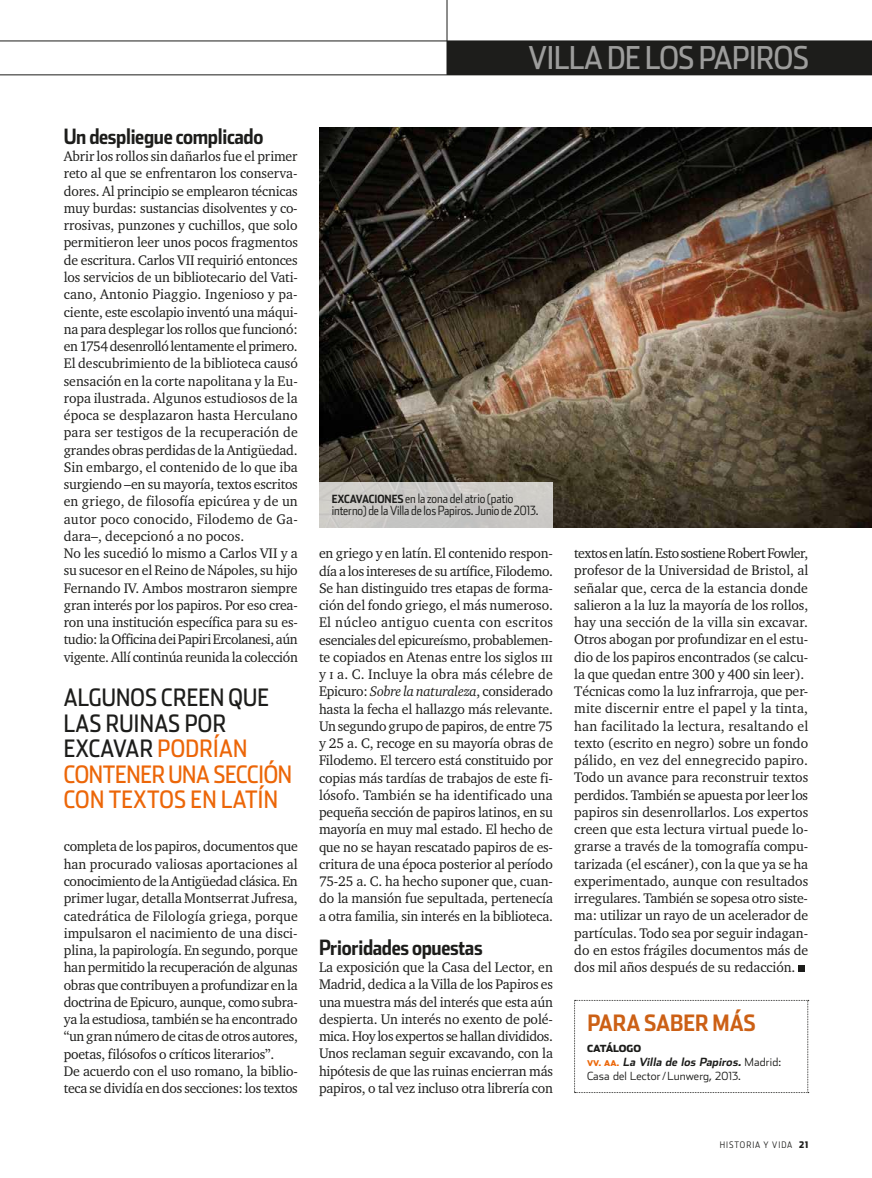
<style>
.page{position:relative;width:872px;height:1178px;background:#fff}
.page>*{position:absolute;margin:0;border:0;box-sizing:border-box;transform-origin:0 0}
.t1{font:31.5px "Stainless Cond";letter-spacing:-.01em;color:#9d9d9c}
.t2{font:24px/25.5px "Stainless Cond";letter-spacing:.01em;color:#ec6608}
.t3{font:700 22.5px "Stainless Cond";letter-spacing:-.005em;color:#cc6015}
.t4{font:700 21px "Stainless Cond";letter-spacing:-.015em;color:#1d1d1b}
.t5{font:14.25px/17.2px "Charter ITC";letter-spacing:-.01em;color:#1d1d1b}
.t6{font:300 12.75px/12px "Stainless Cond";letter-spacing:-.01em;color:#1d1d1b}
.t7{font:300 11.25px/14.2px "Stainless";letter-spacing:.01em;color:#1d1d1b}
.t8{font:900 9.75px "Stainless";letter-spacing:-.01em;color:#1d1d1b}
.t9{font:300 9px "Stainless Cond";letter-spacing:.11em;color:#1d1d1b}
.s1{color:#1d1d1b}
.s2{font-weight:700;font-size:11.25px}
.s3{font-family:"Charter ITC Regu SC"}
.s4{font-style:italic}
.s5{font-weight:900;font-size:7.8px;color:#ec6608}
.s6{font-weight:700;font-style:italic}
.s7{font-weight:900}
</style>
<div class="page">
<hr style="left:0;top:41px;width:872px;height:1px;background:#1d1d1b">
<hr style="left:0;top:75px;width:872px;height:1px;background:#1d1d1b">
<hr style="left:446px;top:0;width:1px;height:75px;background:#1d1d1b">
<div style="left:447px;top:41px;width:425px;height:34px;background:#1d1d1b"></div>
<img style="left:319px;top:128px;width:553px;height:399px">
<svg style="left:798px;top:966px;width:6px;height:6px"></svg>
<svg style="left:574px;top:1000px;width:234px;height:93px"></svg>
<svg style="left:319px;top:482px;width:234px;height:46px;background:#cbc9c6"></svg>
<h1 class="t1" style="left:528px;top:39px;width:282px">VILLA DE LOS PAPIROS</h1>
<h3 class="t4" style="left:64px;top:124px;width:201px">Un despliegue complicado</h3>
<p class="t5" style="left:64px;top:147px;width:235px">Abrir los rollos sin dañarlos fue el primer reto al que se enfrentaron los conserva&shy;dores. Al principio se emplearon técnicas muy burdas: sustancias disolventes y co&shy;rrosivas, punzones y cuchillos, que solo permitieron leer unos pocos fragmentos de escritura. Carlos VII requirió entonces los servicios de un bibliotecario del Vati&shy;cano, Antonio Piaggio. Ingenioso y pa&shy;ciente, este escolapio inventó una máqui&shy;na para desplegar los rollos que funcionó: en 1754 desenrolló lentamente el primero.<br>El descubrimiento de la biblioteca causó sensación en la corte napolitana y la Eu&shy;ropa ilustrada. Algunos estudiosos de la época se desplazaron hasta Herculano para ser testigos de la recuperación de grandes obras perdidas de la Antigüedad.<br>Sin embargo, el contenido de lo que iba surgiendo –en su mayoría, textos escritos en griego, de filosofía epicúrea y de un autor poco conocido, Filodemo de Ga&shy;dara–, decepcionó a no pocos.<br>No les sucedió lo mismo a Carlos VII y a su sucesor en el Reino de Nápoles, su hijo Fernando IV. Ambos mostraron siempre gran interés por los papiros. Por eso crea&shy;ron una institución específica para su es&shy;tudio: la Officina dei Papiri Ercolanesi, aún vigente. Allí continúa reunida la colección</p>
<h2 class="t2" style="left:64px;top:685px;width:230px"><span class="s1">ALGUNOS CREEN QUE<br>LAS RUINAS POR<br>EXCAVAR</span> PODRÍAN<br>CONTENER UNA SECCIÓN<br>CON TEXTOS EN LATÍN</h2>
<p class="t5" style="left:64px;top:838px;width:235px">completa de los papiros, documentos que han procurado valiosas aportaciones al conocimiento de la Antigüedad clásica. En primer lugar, detalla Montserrat Jufresa, catedrática de Filología griega, porque impulsaron el nacimiento de una disci&shy;plina, la papirología. En segundo, porque han permitido la recuperación de algunas obras que contribuyen a profundizar en la doctrina de Epicuro, aunque, como subra&shy;ya la estudiosa, también se ha encontrado “un gran número de citas de otros autores, poetas, filósofos o críticos literarios”.<br>De acuerdo con el uso romano, la biblio&shy;teca se dividía en dos secciones: los textos</p>
<p class="t6" style="left:332px;top:493px;width:208px"><span class="s2">excavaciones</span> en la zona del atrio (patio interno) de la Villa de los Papiros. Junio de 2013.</p>
<p class="t5" style="left:319px;top:544px;width:236px;text-align:justify">en griego y en latín. El contenido respon&shy;día a los intereses de su artífice, Filodemo.<br>Se han distinguido tres etapas de forma&shy;ción del fondo griego, el más numeroso.<br>El núcleo antiguo cuenta con escritos esenciales del epicureísmo, probablemen&shy;te copiados en Atenas entre los siglos <span class="s3">iii </span>y <span class="s3">i</span> a. C. Incluye la obra más célebre de Epicuro: <span class="s4">Sobre la naturaleza</span>, considerado hasta la fecha el hallazgo más relevante.<br>Un segundo grupo de papiros, de entre 75 y 25 a. C, recoge en su mayoría obras de Filodemo. El tercero está constituido por copias más tardías de trabajos de este fi&shy;lósofo. También se ha identificado una pequeña sección de papiros latinos, en su mayoría en muy mal estado. El hecho de que no se hayan rescatado papiros de es&shy;critura de una época posterior al período 75-25 a. C. ha hecho suponer que, cuan&shy;do la mansión fue sepultada, pertenecía a otra familia, sin interés en la biblioteca.</p>
<h3 class="t4" style="left:319px;top:935px;width:165px">Prioridades opuestas</h3>
<p class="t5" style="left:319px;top:958px;width:235px;text-align:justify">La exposición que la Casa del Lector, en Madrid, dedica a la Villa de los Papiros es una muestra más del interés que esta aún despierta. Un interés no exento de polé&shy;mica. Hoy los expertos se hallan divididos.<br>Unos reclaman seguir excavando, con la hipótesis de que las ruinas encierran más papiros, o tal vez incluso otra librería con</p>
<p class="t5" style="left:574px;top:544px;width:235px">textos en latín. Esto sostiene Robert Fowler, profesor de la Universidad de Bristol, al señalar que, cerca de la estancia donde salieron a la luz la mayoría de los rollos, hay una sección de la villa sin excavar.<br>Otros abogan por profundizar en el estu&shy;dio de los papiros encontrados (se calcu&shy;la que quedan entre 300 y 400 sin leer).<br>Técnicas como la luz infrarroja, que per&shy;mite discernir entre el papel y la tinta, han facilitado la lectura, resaltando el texto (escrito en negro) sobre un fondo pálido, en vez del ennegrecido papiro.<br>Todo un avance para reconstruir textos perdidos. También se apuesta por leer los papiros sin desenrollarlos. Los expertos creen que esta lectura virtual puede lo&shy;grarse a través de la tomografía compu&shy;tarizada (el escáner), con la que ya se ha experimentado, aunque con resultados irregulares. También se sopesa otro siste&shy;ma: utilizar un rayo de un acelerador de partículas. Todo sea por seguir indagan&shy;do en estos frágiles documentos más de dos mil años después de su redacción.</p>
<h3 class="t3" style="left:587px;top:1009px;width:170px">Para saber más</h3>
<p class="t8" style="left:587px;top:1042px;width:56px">CATÁLOGO</p>
<p class="t7" style="left:587px;top:1055px;width:196px"><span class="s5">VV. AA .</span> <span class="s6">La Villa de los Papiros.</span> M a d r i d :<br>Casa del Lector/ Lunwerg, 2013.</p>
<p class="t9" style="left:720px;top:1139px;width:90px">historia y vida <span class="s7">21</span></p>
</div>
